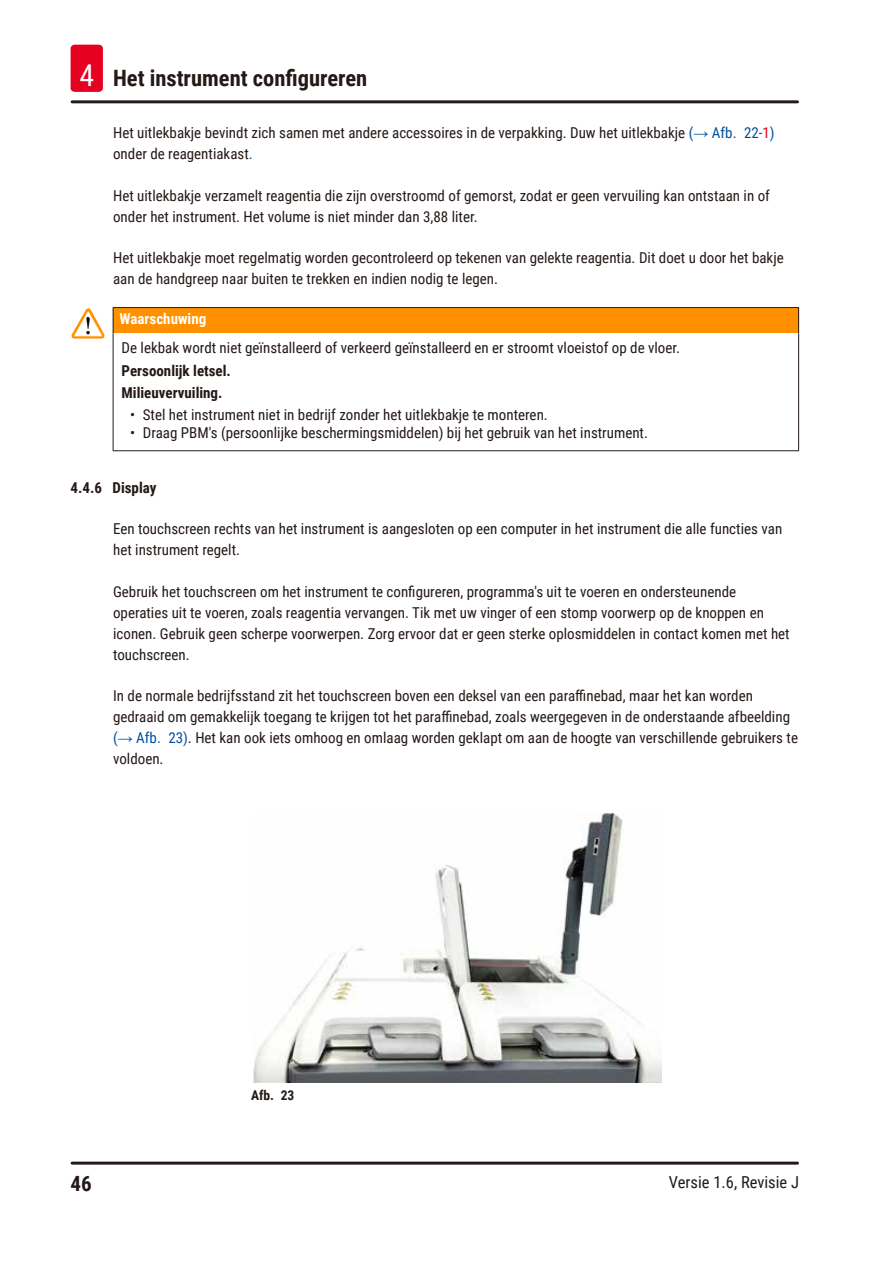
<style>
.page{position:relative;width:893px;height:1263px;background:#fff}
.page>*{position:absolute;margin:0;border:0;box-sizing:border-box;transform-origin:0 0}
.t1{font:700 22.5px "Roboto Condensed";color:#231916}
.t2{font:700 21px "Roboto Condensed";color:#231916}
.t3{font:16.5px "Roboto Condensed";color:#231916}
.Description_text{font:15px/20.9px "Roboto Condensed";color:#231916}
.Source_of_danger{font:15px "Roboto Condensed";color:#231916}
.Consequenses_of_non{font:700 15px "Roboto Condensed";color:#231916}
.Signalword__no_use_a{font:700 15px "Roboto Condensed";color:#fff}
.t4{font:700 13.5px "Roboto Condensed";color:#231916}
.s1{font-weight:400;font-size:30px;color:#fff}
.s2{color:#00509e}
.s3{font-family:"Arial";color:#00509e}
.s4{color:#e60021}
</style>
<div class="page">
<hr style="left:72px;top:1161px;width:725px;height:3px;background:#231916">
<hr style="left:72px;top:100px;width:725px;height:3px;background:#231916">
<div style="left:71px;top:45px;width:32px;height:47px;background:#e60021;border-radius:4px"></div>
<div style="left:113px;top:308px;width:686px;height:25px;background:#ff9000"></div>
<svg style="left:113px;top:308px;width:1px;height:25px"></svg>
<hr style="left:113px;top:333px;width:1px;height:117px;background:#231916">
<hr style="left:798px;top:333px;width:1px;height:117px;background:#231916">
<hr style="left:113px;top:450px;width:686px;height:1px;background:#231916">
<hr style="left:113px;top:307px;width:686px;height:1px;background:#231916">
<svg style="left:798px;top:308px;width:1px;height:25px"></svg>
<img style="left:74px;top:308px;width:14px;height:23px">
<img style="left:253px;top:814px;width:408px;height:268px">
<h1 class="t1" style="left:79px;top:63px;width:289px"><span class="s1">4</span> Het instrument configureren</h1>
<p class="Description_text" style="left:113px;top:122px;width:663px">Het uitlekbakje bevindt zich samen met andere accessoires in de verpakking. Duw het uitlekbakje <span class="s2">(</span><span class="s3">→</span> <span class="s2">Afb. 22‑</span><span class="s4">1</span><span class="s2">) </span>onder de reagentiakast<span class="s2">.</span></p>
<p class="Description_text" style="left:113px;top:184px;width:658px">Het uitlekbakje verzamelt reagentia die zijn overstroomd of gemorst, zodat er geen vervuiling kan ontstaan in of onder het instrument. Het volume is niet minder dan 3,88 liter.</p>
<p class="Description_text" style="left:113px;top:247px;width:672px">Het uitlekbakje moet regelmatig worden gecontroleerd op tekenen van gelekte reagentia. Dit doet u door het bakje aan de handgreep naar buiten te trekken en indien nodig te legen.</p>
<p class="Signalword__no_use_a" style="left:119px;top:308px;width:88px">Waarschuwing</p>
<p class="Source_of_danger" style="left:122px;top:337px;width:560px">De lekbak wordt niet geïnstalleerd of verkeerd geïnstalleerd en er stroomt vloeistof op de vloer.</p>
<p class="Consequenses_of_non" style="left:122px;top:360px;width:111px">Persoonlijk letsel.</p>
<p class="Consequenses_of_non" style="left:122px;top:382px;width:102px">Milieuvervuiling.</p>
<p class="Description_text" style="left:130px;top:404px;width:419px">• Stel het instrument niet in bedrijf zonder het uitlekbakje te monteren.</p>
<p class="Description_text" style="left:130px;top:422px;width:519px">• Draag PBM's (persoonlijke beschermingsmiddelen) bij het gebruik van het instrument.</p>
<p class="Consequenses_of_non" style="left:71px;top:477px;width:87px">4.4.6 Display</p>
<p class="Description_text" style="left:113px;top:518px;width:671px">Een touchscreen rechts van het instrument is aangesloten op een computer in het instrument die alle functies van het instrument regelt.</p>
<p class="Description_text" style="left:113px;top:581px;width:678px">Gebruik het touchscreen om het instrument te configureren, programma's uit te voeren en ondersteunende operaties uit te voeren, zoals reagentia vervangen. Tik met uw vinger of een stomp voorwerp op de knoppen en iconen. Gebruik geen scherpe voorwerpen. Zorg ervoor dat er geen sterke oplosmiddelen in contact komen met het touchscreen.</p>
<p class="Description_text" style="left:113px;top:685px;width:686px">In de normale bedrijfsstand zit het touchscreen boven een deksel van een paraffinebad, maar het kan worden gedraaid om gemakkelijk toegang te krijgen tot het paraffinebad, zoals weergegeven in de onderstaande afbeelding <span class="s2">(</span><span class="s3">→</span> <span class="s2">Afb. 23)</span>. Het kan ook iets omhoog en omlaag worden geklapt om aan de hoogte van verschillende gebruikers te voldoen.</p>
<p class="t4" style="left:251px;top:1086px;width:45px">Afb. 23</p>
<h2 class="t2" style="left:71px;top:1169px;width:23px">46</h2>
<p class="t3" style="left:669px;top:1170px;width:132px">Versie 1.6, Revisie J</p>
</div>
